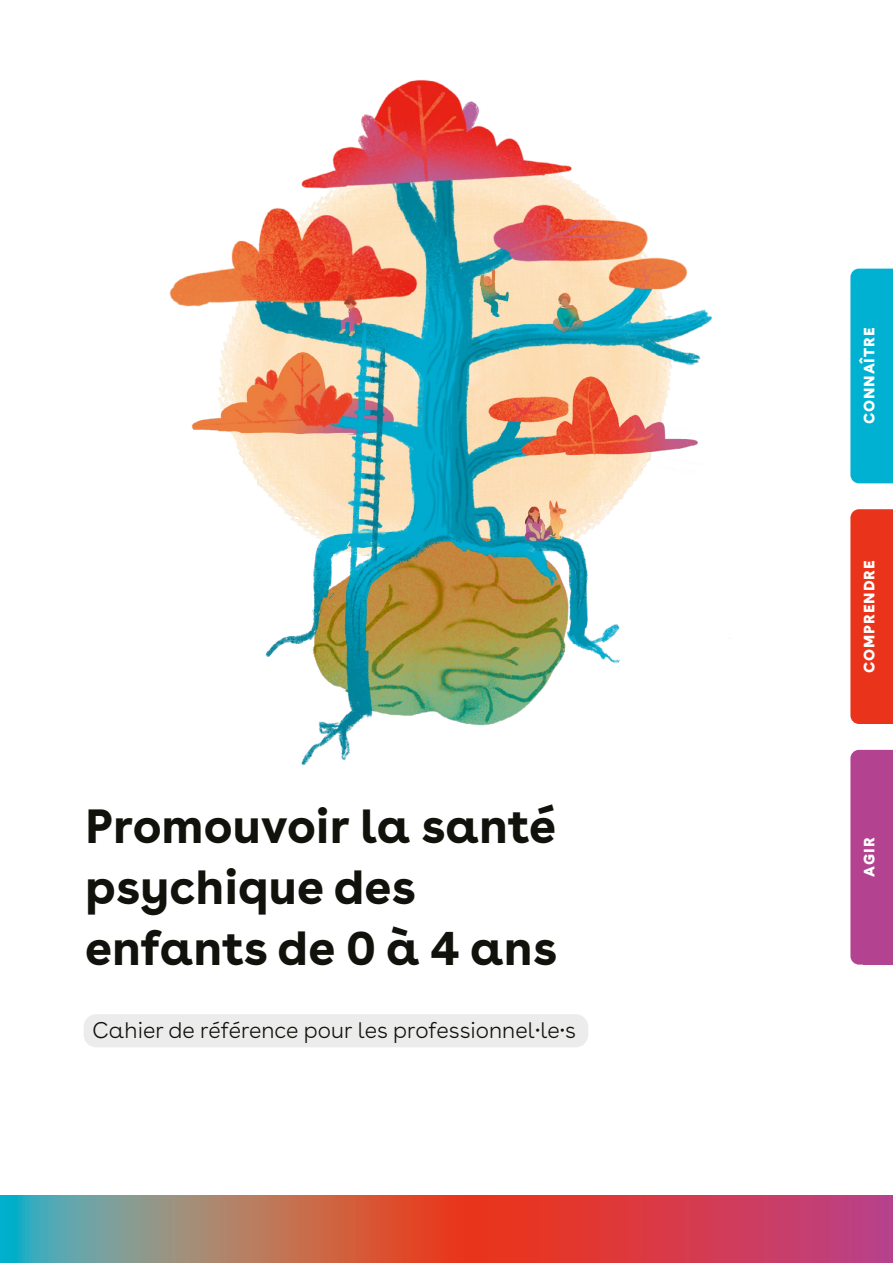
<style>
.page{position:relative;width:893px;height:1263px;background:#fff}
.page>*{position:absolute;margin:0;border:0;box-sizing:border-box;transform-origin:0 0}
.t1{font:700 48px/60.6px "Buenos Aires";color:#12120d}
.t2{font:300 22.5px "Buenos Aires";color:#12120d}
.t3{font:900 15px "Buenos Aires";letter-spacing:.06em;color:#fff}
</style>
<div class="page">
<div style="left:84px;top:1014px;width:504px;height:33px;background:#ececec;border-radius:13px"></div>
<svg style="left:0;top:1196px;width:893px;height:67px;background:#ba5d5d"></svg>
<div style="left:850px;top:269px;width:43px;height:214px;background:#00b1d1"></div>
<div style="left:850px;top:509px;width:43px;height:215px;background:#e9341b"></div>
<svg style="left:850px;top:750px;width:13px;height:214px;background:#b64a95"></svg>
<div style="left:863px;top:750px;width:30px;height:214px;background:#b34291"></div>
<img style="left:169px;top:80px;width:561px;height:686px">
<p class="t1" style="left:85px;top:791px;width:474px">Promouvoir la santé psychique des enfants de 0 à 4 ans</p>
<p class="t2" style="left:92px;top:1012px;width:485px">Cahier de référence pour les professionnel·le·s</p>
<p class="t3" style="left:856px;top:424px;width:98px;rotate:-90deg">CONNAÎTRE</p>
<p class="t3" style="left:856px;top:673px;width:114px;rotate:-90deg">COMPRENDRE</p>
<p class="t3" style="left:856px;top:876px;width:40px;rotate:-90deg">AGIR</p>
</div>
